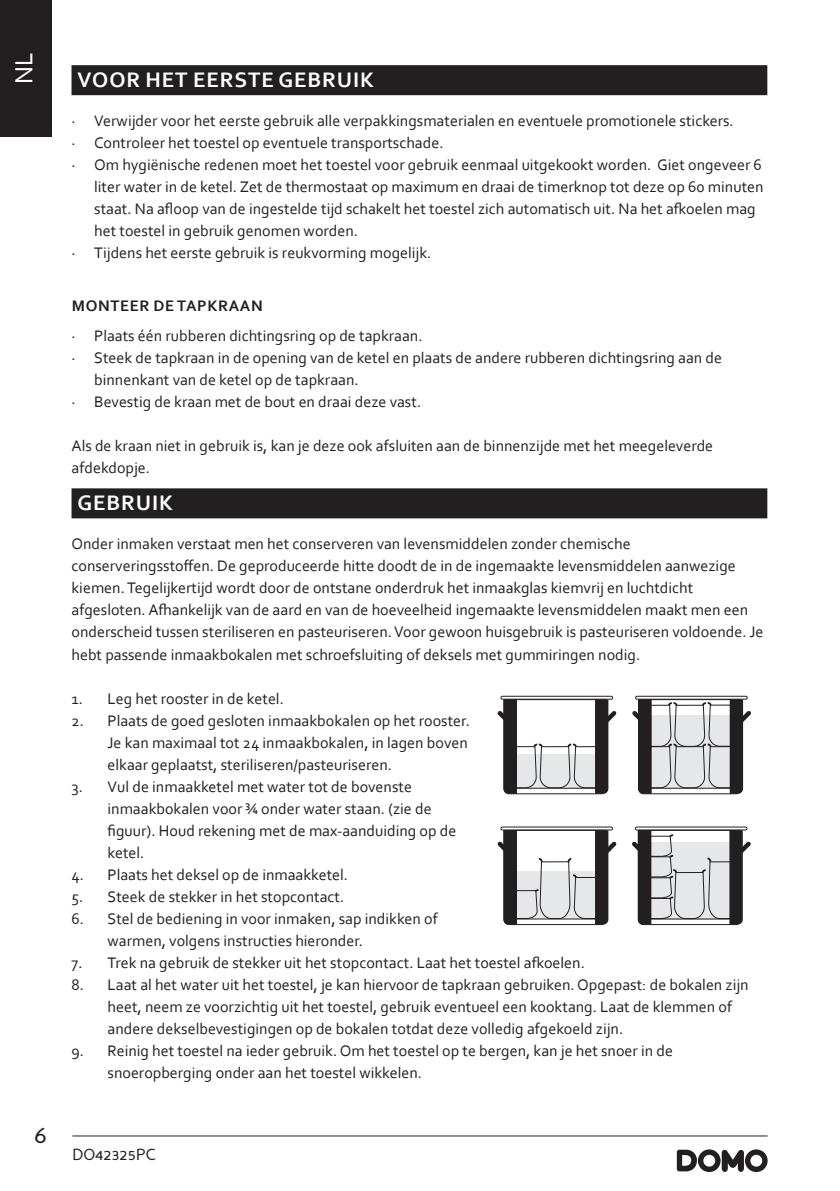
<style>
.page{position:relative;width:840px;height:1191px;background:#fff}
.page>*{position:absolute;margin:0;border:0;box-sizing:border-box;transform-origin:0 0}
.t1{font:26px "Corbel";color:#fff}
.t2{font:24px "Perspective Sans";color:#231f20}
.t3{font:700 22px "Corbel";letter-spacing:.04em;color:#fff}
.t4{font:16px/22px "Corbel";color:#231f20}
.t5{font:700 16px "Corbel";letter-spacing:.04em;color:#231f20}
.t6{font:16px "Perspective Sans";color:#231f20}
</style>
<div class="page">
<hr style="left:72px;top:1135px;width:695px;height:1px;background:#231f20">
<svg style="left:676px;top:1149px;width:91px;height:23px"></svg>
<div style="left:0;top:0;width:51px;height:136px;background:#231f20"></div>
<div style="left:71px;top:65px;width:695px;height:30px;background:#231f20"></div>
<div style="left:71px;top:488px;width:695px;height:30px;background:#231f20"></div>
<div style="left:500px;top:696px;width:112px;height:3px;border:1px solid #231f20"></div>
<svg style="left:497px;top:698px;width:119px;height:96px"></svg>
<div style="left:634px;top:696px;width:113px;height:3px;border:1px solid #231f20"></div>
<svg style="left:632px;top:698px;width:118px;height:96px"></svg>
<div style="left:500px;top:826px;width:112px;height:4px;border:1px solid #231f20"></div>
<div style="left:634px;top:826px;width:113px;height:4px;border:1px solid #231f20"></div>
<svg style="left:497px;top:829px;width:119px;height:96px"></svg>
<svg style="left:632px;top:829px;width:118px;height:96px"></svg>
<h1 class="t1" style="left:8px;top:84px;width:33px;rotate:-90deg">NL</h1>
<h2 class="t2" style="left:34px;top:1120px;width:14px">6</h2>
<h3 class="t3" style="left:78px;top:66px;width:298px">VOOR HET EERSTE GEBRUIK</h3>
<p class="t4" style="left:71px;top:110px;width:663px">· Verwijder voor het eerste gebruik alle verpakkingsmaterialen en eventuele promotionele stickers.</p>
<p class="t4" style="left:71px;top:132px;width:373px">· Controleer het toestel op eventuele transportschade.</p>
<p class="t4" style="left:71px;top:154px;width:691px">· Om hygiënische redenen moet het toestel voor gebruik eenmaal uitgekookt worden. Giet ongeveer 6</p>
<p class="t4" style="left:94px;top:176px;width:670px">liter water in de ketel. Zet de thermostaat op maximum en draai de timerknop tot deze op 60 minuten</p>
<p class="t4" style="left:94px;top:198px;width:662px">staat. Na afloop van de ingestelde tijd schakelt het toestel zich automatisch uit. Na het afkoelen mag</p>
<p class="t4" style="left:94px;top:220px;width:265px">het toestel in gebruik genomen worden.</p>
<p class="t4" style="left:71px;top:242px;width:361px">· Tijdens het eerste gebruik is reukvorming mogelijk.</p>
<p class="t5" style="left:72px;top:296px;width:192px">MONTEER DE TAPKRAAN</p>
<p class="t4" style="left:71px;top:325px;width:352px">· Plaats één rubberen dichtingsring op de tapkraan.</p>
<p class="t4" style="left:71px;top:347px;width:651px">· Steek de tapkraan in de opening van de ketel en plaats de andere rubberen dichtingsring aan de</p>
<p class="t4" style="left:94px;top:369px;width:266px">binnenkant van de ketel op de tapkraan.</p>
<p class="t4" style="left:71px;top:391px;width:351px">· Bevestig de kraan met de bout en draai deze vast.</p>
<p class="t4" style="left:71px;top:435px;width:643px">Als de kraan niet in gebruik is, kan je deze ook afsluiten aan de binnenzijde met het meegeleverde afdekdopje.</p>
<h3 class="t3" style="left:78px;top:489px;width:97px">GEBRUIK</h3>
<p class="t4" style="left:71px;top:533px;width:693px">Onder inmaken verstaat men het conserveren van levensmiddelen zonder chemische conserveringsstoffen. De geproduceerde hitte doodt de in de ingemaakte levensmiddelen aanwezige kiemen. Tegelijkertijd wordt door de ontstane onderdruk het inmaakglas kiemvrij en luchtdicht afgesloten. Afhankelijk van de aard en van de hoeveelheid ingemaakte levensmiddelen maakt men een onderscheid tussen steriliseren en pasteuriseren. Voor gewoon huisgebruik is pasteuriseren voldoende. Je hebt passende inmaakbokalen met schroefsluiting of deksels met gummiringen nodig.</p>
<p class="t4" style="left:71px;top:687px;width:214px">1. Leg het rooster in de ketel.</p>
<p class="t4" style="left:107px;top:709px;width:364px;text-indent:-36px">2. Plaats de goed gesloten inmaakbokalen op het rooster.<br>Je kan maximaal tot 24 inmaakbokalen, in lagen boven elkaar geplaatst, steriliseren/pasteuriseren.</p>
<p class="t4" style="left:107px;top:775px;width:350px;text-indent:-36px">3. Vul de inmaakketel met water tot de bovenste inmaakbokalen voor ¾ onder water staan. (zie de figuur). Houd rekening met de max-aanduiding op de ketel.</p>
<p class="t4" style="left:71px;top:863px;width:278px">4. Plaats het deksel op de inmaakketel.</p>
<p class="t4" style="left:71px;top:885px;width:274px">5. Steek de stekker in het stopcontact.</p>
<p class="t4" style="left:107px;top:907px;width:331px;text-indent:-36px">6. Stel de bediening in voor inmaken, sap indikken of warmen, volgens instructies hieronder.</p>
<p class="t4" style="left:71px;top:951px;width:514px">7. Trek na gebruik de stekker uit het stopcontact. Laat het toestel afkoelen.</p>
<p class="t4" style="left:107px;top:973px;width:642px;text-indent:-36px">8. Laat al het water uit het toestel, je kan hiervoor de tapkraan gebruiken. Opgepast: de bokalen zijn heet, neem ze voorzichtig uit het toestel, gebruik eventueel een kooktang. Laat de klemmen of andere dekselbevestigingen op de bokalen totdat deze volledig afgekoeld zijn.</p>
<p class="t4" style="left:107px;top:1039px;width:566px;text-indent:-36px">9. Reinig het toestel na ieder gebruik. Om het toestel op te bergen, kan je het snoer in de snoeropberging onder aan het toestel wikkelen.</p>
<p class="t6" style="left:72px;top:1145px;width:85px">DO42325PC</p>
</div>
